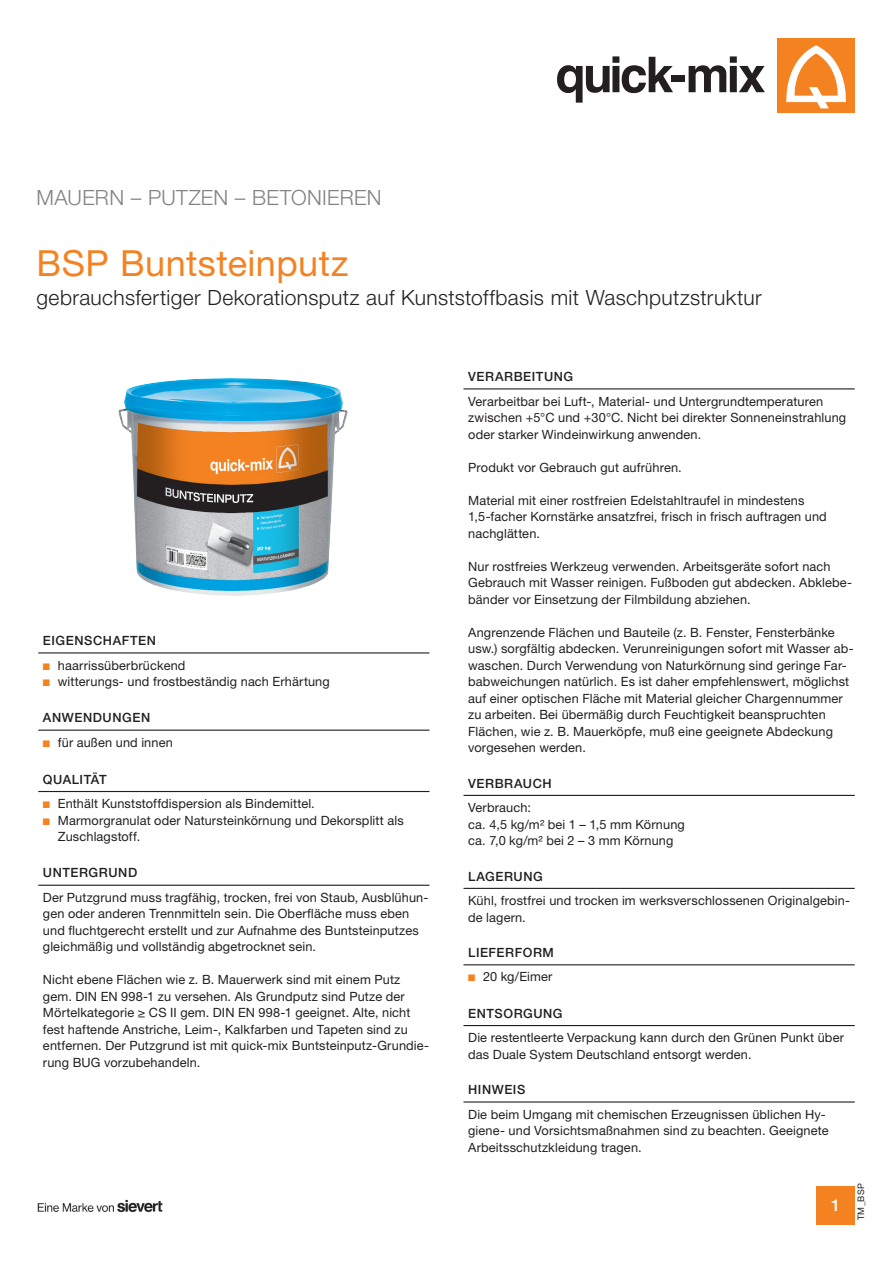
<style>
.page{position:relative;width:893px;height:1263px;background:#fff}
.page>*{position:absolute;margin:0;border:0;box-sizing:border-box;transform-origin:0 0}
.CB_AF_PROD-HEADLINE{font:36px "Helvetica Neue LT Pro";letter-spacing:.015em;color:#f58220}
.CB_AF_PROD-BESCHR{font:300 21px "Helvetica Neue LT Pro";letter-spacing:.015em;color:#231f20}
.CB_AF_WARENGRUPPE{font:300 21px "Helvetica Neue LT Pro";letter-spacing:.015em;color:#808285}
.CB_AF_WWW{font:500 16.5px "Helvetica Neue LT Pro";color:#fff}
.t1{font:12.75px/16.5px "Helvetica Neue LT Pro";letter-spacing:.01em;color:#231f20}
.t2{font:500 12.75px "Helvetica Neue LT Pro";letter-spacing:.045em;color:#231f20}
.CB_AF_DOK-NAME{font:9px "Helvetica Neue LT Pro";color:#231f20}
.s1{color:#f58220}
.s2{font-weight:500}
</style>
<div class="page">
<div style="left:816px;top:1186px;width:39px;height:39px;background:#f58220"></div>
<svg style="left:557px;top:56px;width:116px;height:47px"></svg>
<div style="left:671px;top:75px;width:14px;height:7px;background:#231f20"></div>
<svg style="left:689px;top:56px;width:76px;height:36px"></svg>
<div style="left:778px;top:38px;width:77px;height:75px;background:#f58220"></div>
<svg style="left:786px;top:45px;width:60px;height:63px"></svg>
<img style="left:37px;top:1199px;width:126px;height:14px">
<img style="left:118px;top:378px;width:230px;height:218px">
<hr style="left:38px;top:652px;width:391px;height:1px;background:#231f20">
<hr style="left:38px;top:730px;width:391px;height:1px;background:#231f20">
<hr style="left:38px;top:791px;width:391px;height:1px;background:#231f20">
<hr style="left:38px;top:885px;width:391px;height:1px;background:#231f20">
<hr style="left:463px;top:388px;width:392px;height:1px;background:#231f20">
<hr style="left:463px;top:795px;width:392px;height:1px;background:#231f20">
<hr style="left:463px;top:888px;width:392px;height:1px;background:#231f20">
<hr style="left:463px;top:964px;width:392px;height:1px;background:#231f20">
<hr style="left:463px;top:1025px;width:392px;height:1px;background:#231f20">
<hr style="left:463px;top:1101px;width:392px;height:1px;background:#231f20">
<p class="CB_AF_WARENGRUPPE" style="left:37px;top:184px;width:346px">MAUERN – PUTZEN – BETONIEREN</p>
<p class="CB_AF_PROD-HEADLINE" style="left:37px;top:242px;width:313px">BSP Buntsteinputz</p>
<p class="CB_AF_PROD-BESCHR" style="left:37px;top:285px;width:727px">gebrauchsfertiger Dekorationsputz auf Kunststoffbasis mit Waschputzstruktur</p>
<p class="t2" style="left:43px;top:633px;width:115px">EIGENSCHAFTEN</p>
<p class="t1" style="left:43px;top:657px;width:144px"><span class="s1">■</span> haarrissüberbrückend</p>
<p class="t1" style="left:43px;top:673px;width:288px"><span class="s1">■</span> witterungs- und frostbeständig nach Erhärtung</p>
<p class="t2" style="left:43px;top:710px;width:109px">ANWENDUNGEN</p>
<p class="t1" style="left:43px;top:734px;width:131px"><span class="s1">■</span> für außen und innen</p>
<p class="t2" style="left:43px;top:771px;width:65px">QUALITÄT</p>
<p class="t1" style="left:43px;top:795px;width:273px"><span class="s1">■</span> Enthält Kunststoffdispersion als Bindemittel.</p>
<p class="t1" style="left:58px;top:812px;width:348px;text-indent:-15px"><span class="s1">■</span> Marmorgranulat oder Natursteinkörnung und Dekorsplitt als<br>Zuschlagstoff.</p>
<p class="t1" style="left:43px;top:860px;width:387px;line-height:24.5px"><span class="s2">UNTERGRUND<br></span>Der Putzgrund muss tragfähig, trocken, frei von Staub, Ausblü hun-</p>
<p class="t1" style="left:43px;top:905px;width:377px">gen oder anderen Trennmitteln sein. Die Oberfläche muss eben und fluchtgerecht erstellt und zur Aufnahme des Buntsteinputzes gleichmäßig und vollständig abgetrocknet sein.</p>
<p class="t1" style="left:43px;top:971px;width:388px">Nicht ebene Flächen wie z. B. Mauerwerk sind mit einem Putz gem. DIN EN 998-1 zu versehen. Als Grundputz sind Putze der Mörtelkategorie ≥ CS II gem. DIN EN 998-1 geeignet. Alte, nicht fest haftende Anstriche, Leim-, Kalkfarben und Tapeten sind zu entfernen. Der Putzgrund ist mit quick-mix Buntsteinputz-Grundie&shy;rung BUG vorzubehandeln.</p>
<p class="t1" style="left:468px;top:364px;width:356px;line-height:24.5px"><span class="s2">VERARBEITUNG<br></span>Verarbeitbar bei Luft-, Material- und Untergrundtemperaturen</p>
<p class="t1" style="left:468px;top:409px;width:380px">zwischen +5°C und +30°C. Nicht bei direkter Sonneneinstrahlung oder starker Windeinwirkung anwenden.</p>
<p class="t1" style="left:468px;top:459px;width:215px">Produkt vor Gebrauch gut aufrühren.</p>
<p class="t1" style="left:468px;top:492px;width:360px">Material mit einer rostfreien Edelstahltraufel in mindestens<br>1,5-facher Kornstärke ansatzfrei, frisch in frisch auftragen und nachglätten.</p>
<p class="t1" style="left:468px;top:558px;width:385px">Nur rostfreies Werkzeug verwenden. Arbeitsgeräte sofort nach<br>Gebrauch mit Wasser reinigen. Fußboden gut abdecken. Abklebe&shy;bänder vor Einsetzung der Filmbildung abziehen.</p>
<p class="t1" style="left:468px;top:624px;width:387px">Angrenzende Flächen und Bauteile (z. B. Fenster, Fensterbänke usw.) sorgfältig abdecken. Verunreinigungen sofort mit Wasser ab&shy;waschen. Durch Verwendung von Naturkörnung sind geringe Far&shy;babweichungen natürlich. Es ist daher empfehlenswert, möglichst auf einer optischen Fläche mit Material gleicher Chargennummer zu arbeiten. Bei ü bermäßig durch Feuchtigkeit beanspruchten Flächen, wie z. B. Mauerköpfe, muß eine geeignete Abdeckung vorgesehen werden.</p>
<p class="t1" style="left:468px;top:771px;width:85px;line-height:24.5px"><span class="s2">VERBRAUCH<br></span>Verbrauch:</p>
<p class="t1" style="left:468px;top:815px;width:218px">ca. 4,5 kg/m² bei 1 – 1,5 mm Körnung ca. 7,0 kg/m² bei 2 – 3 mm Körnung</p>
<p class="t1" style="left:468px;top:864px;width:383px;line-height:24.5px"><span class="s2">LAGERUNG<br></span>Kühl, frostfrei und trocken im werksverschlossenen Originalgebin-</p>
<p class="t1" style="left:468px;top:908px;width:59px">de lagern.</p>
<p class="t2" style="left:468px;top:945px;width:87px">LIEFERFORM</p>
<p class="t1" style="left:468px;top:968px;width:86px"><span class="s1">■</span> 20 kg/Eimer</p>
<p class="t1" style="left:468px;top:1001px;width:377px;line-height:24.5px"><span class="s2">ENTSORGUNG<br></span>Die restentleerte Verpackung kann durch den Grünen Punkt über</p>
<p class="t1" style="left:468px;top:1046px;width:285px">das Duale System Deutschland entsorgt werden.</p>
<p class="t1" style="left:468px;top:1077px;width:359px;line-height:24.5px"><span class="s2">HINWEIS<br></span>Die beim Umgang mit chemischen Erzeugnissen üblichen Hy-</p>
<p class="t1" style="left:468px;top:1122px;width:362px">giene- und Vorsichtsmaßnahmen sind zu beachten. Geeignete<br>Arbeitsschutzkleidung tragen.</p>
<p class="CB_AF_WWW" style="left:831px;top:1196px;width:11px">1</p>
<p class="CB_AF_DOK-NAME" style="left:856px;top:1220px;width:38px;rotate:-90deg">TM_BSP</p>
</div>
